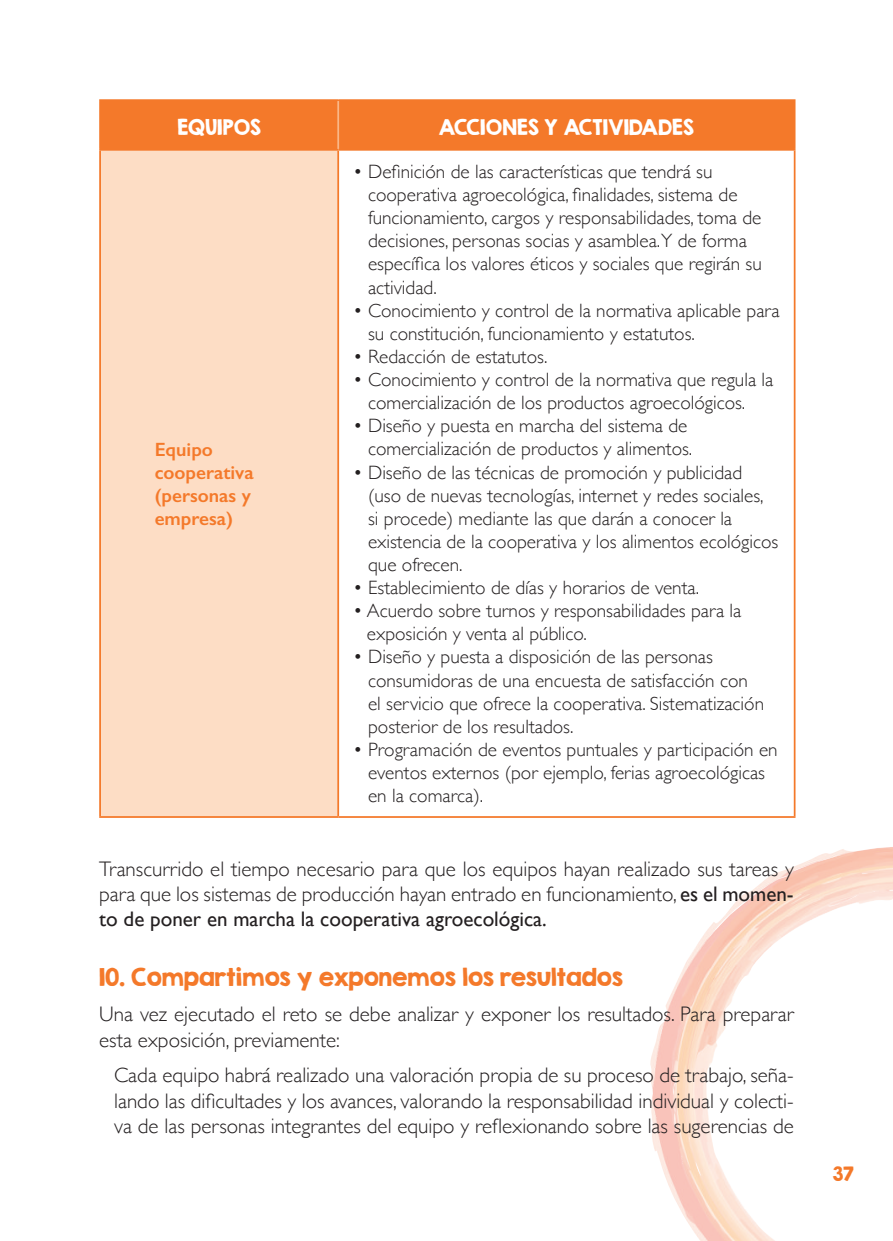
<style>
.page{position:relative;width:893px;height:1241px;background:#fff}
.page>*{position:absolute;margin:0;border:0;box-sizing:border-box;transform-origin:0 0}
.t1{font:21.88px "KG Second Chances Solid";color:#f4792a}
.t2{font:300 21px/25.4px "Gill Sans";color:#231f20;text-align:justify}
.t3{font:300 19.25px/23.1px "Gill Sans";color:#231f20}
.t4{font:600 19.25px/23.1px "Gill Sans";color:#f4792a}
.t5{font:19.25px "KG Second Chances Solid";color:#fff}
.t6{font:17.5px "KG Second Chances Solid";color:#f4792a}
.s1{font-weight:400}
</style>
<div class="page">
<img style="left:650px;top:847px;width:243px;height:393px">
<div style="left:101px;top:101px;width:693px;height:48px;background:#f4792a"></div>
<div style="left:100px;top:150px;width:238px;height:666px;background:#fdddc5"></div>
<hr style="left:99px;top:151px;width:2px;height:665px;background:#f4792a">
<hr style="left:99px;top:816px;width:239px;height:1px;background:#f4792a">
<hr style="left:337px;top:151px;width:2px;height:665px;background:#f4792a">
<hr style="left:794px;top:151px;width:1px;height:665px;background:#f4792a">
<hr style="left:338px;top:816px;width:457px;height:1px;background:#f4792a">
<hr style="left:99px;top:99px;width:239px;height:2px;background:#f4792a">
<hr style="left:99px;top:101px;width:2px;height:48px;background:#f4792a">
<hr style="left:338px;top:99px;width:457px;height:2px;background:#f4792a">
<hr style="left:794px;top:101px;width:1px;height:48px;background:#f4792a">
<hr style="left:99px;top:149px;width:239px;height:2px;background:#f4792a">
<hr style="left:338px;top:149px;width:457px;height:2px;background:#f4792a">
<hr style="left:337px;top:101px;width:2px;height:48px;background:#fab788">
<p class="t5" style="left:177px;top:115px;width:85px">EQUIPOS</p>
<p class="t5" style="left:439px;top:115px;width:256px">ACCIONES Y ACTIVIDADES</p>
<p class="t4" style="left:155px;top:437px;width:101px">Equipo cooperativa (personas y empresa)</p>
<p class="t3" style="left:368px;top:159px;width:395px;text-indent:-15px">• Definición de las características que tendrá su cooperativa agroecológica, finalidades, sistema de funcionamiento, cargos y responsabilidades, toma de decisiones, personas socias y asamblea.Y de forma específica los valores éticos y sociales que regirán su actividad.</p>
<p class="t3" style="left:368px;top:298px;width:413px;text-indent:-15px">• Conocimiento y control de la normativa aplicable para su constitución, funcionamiento y estatutos.</p>
<p class="t3" style="left:353px;top:344px;width:196px">• Redacción de estatutos.</p>
<p class="t3" style="left:368px;top:367px;width:407px;text-indent:-15px">• Conocimiento y control de la normativa que regula la comercialización de los productos agroecológicos.</p>
<p class="t3" style="left:353px;top:413px;width:341px;text-align:right">• Diseño y puesta en marcha del sistema de comercialización de productos y alimentos.</p>
<p class="t3" style="left:368px;top:459px;width:412px;text-indent:-15px">• Diseño de las técnicas de promoción y publicidad (uso de nuevas tecnologías, internet y redes sociales, si procede) mediante las que darán a conocer la existencia de la cooperativa y los alimentos ecológicos que ofrecen.</p>
<p class="t3" style="left:353px;top:575px;width:348px">• Establecimiento de días y horarios de venta.</p>
<p class="t3" style="left:367px;top:598px;width:376px;text-indent:-14px">• Acuerdo sobre turnos y responsabilidades para la exposición y venta al público.</p>
<p class="t3" style="left:368px;top:644px;width:397px;text-indent:-15px">• Diseño y puesta a disposición de las personas consumidoras de una encuesta de satisfacción con el servicio que ofrece la cooperativa. Sistematización posterior de los resultados.</p>
<p class="t3" style="left:368px;top:737px;width:411px;text-indent:-15px">• Programación de eventos puntuales y participación en eventos externos (por ejemplo, ferias agroecológicas en la comarca).</p>
<p class="t2" style="left:99px;top:854px;width:696px">Transcurrido el tiempo necesario para que los equipos hayan realizado sus tareas y para que los sistemas de producción hayan entrado en funcionamiento, <span class="s1">es el momen&shy;to de poner en marcha la cooperativa agroecológica.</span></p>
<p class="t1" style="left:99px;top:963px;width:525px">10. Compartimos y exponemos los resultados</p>
<p class="t2" style="left:99px;top:1000px;width:696px">Una vez ejecutado el reto se debe analizar y exponer los resultados. Para preparar esta exposición, previamente:</p>
<p class="t2" style="left:114px;top:1061px;width:681px">Cada equipo habrá realizado una valoración propia de su proceso de trabajo, seña&shy;lando las dificultades y los avances, valorando la responsabilidad individual y colecti&shy;va de las personas integrantes del equipo y reflexionando sobre las sugerencias de</p>
<p class="t6" style="left:833px;top:1162px;width:22px">37</p>
</div>
